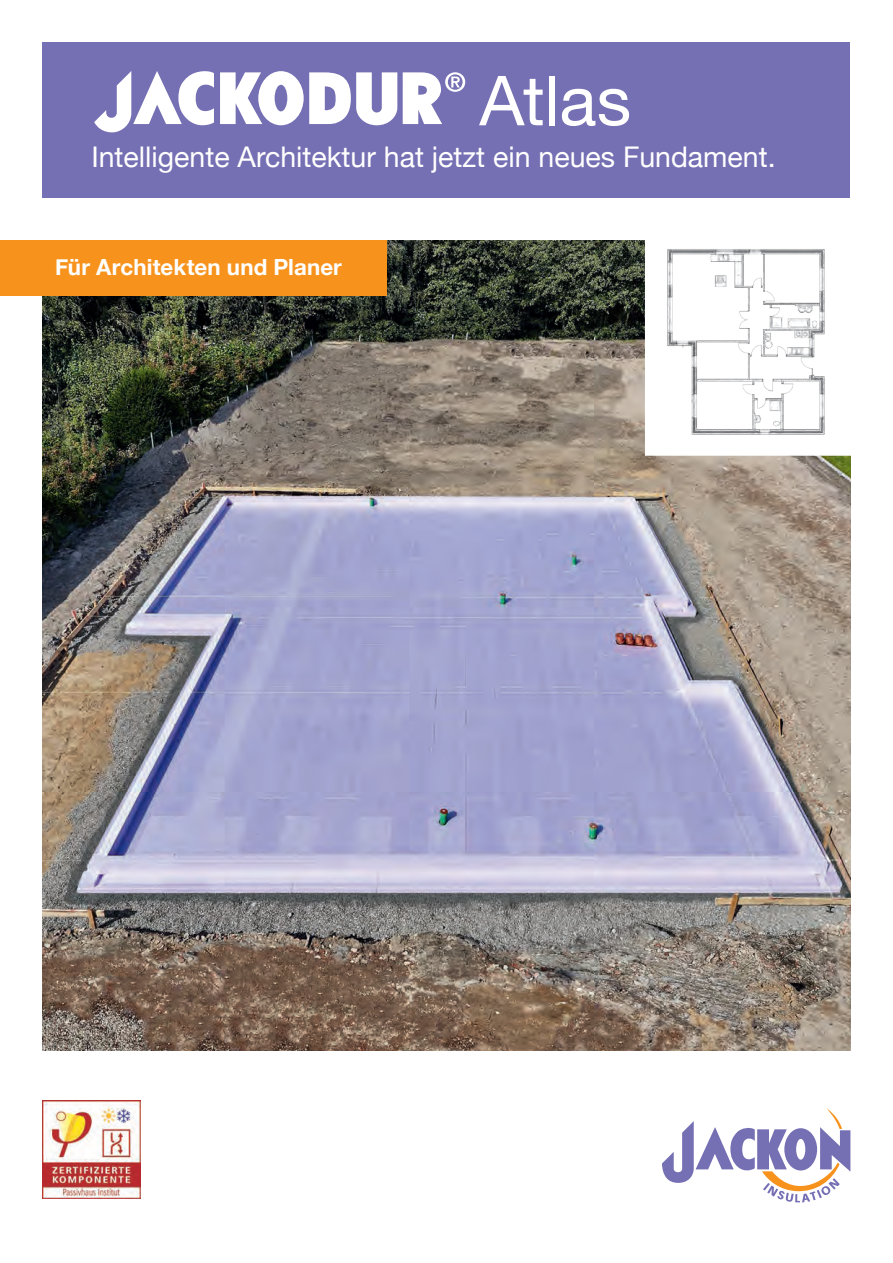
<style>
.page{position:relative;width:893px;height:1263px;background:#fff}
.page>*{position:absolute;margin:0;border:0;box-sizing:border-box;transform-origin:0 0}
.t1{font:69px "Helvetica Neue";letter-spacing:-.005em;color:#fff}
.t2{font:28.5px "Helvetica Neue";color:#fff}
.t3{font:700 22.35px "Helvetica Neue";letter-spacing:.005em;color:#fff}
</style>
<div class="page">
<div style="left:43px;top:43px;width:807px;height:155px;background:#756fb3"></div>
<img style="left:43px;top:240px;width:807px;height:810px">
<div style="left:0;top:240px;width:387px;height:56px;background:#f7931d"></div>
<div style="left:645px;top:238px;width:212px;height:218px;background:#fff;border:2px solid #fff"></div>
<img style="left:617px;top:238px;width:224px;height:206px">
<svg style="left:662px;top:1108px;width:188px;height:94px"></svg>
<img style="left:43px;top:1100px;width:97px;height:98px">
<svg style="left:94px;top:71px;width:120px;height:61px"></svg>
<svg style="left:220px;top:71px;width:177px;height:54px"></svg>
<svg style="left:403px;top:72px;width:62px;height:52px"></svg>
<h1 class="t1" style="left:479px;top:51px;width:153px">Atlas</h1>
<p class="t2" style="left:91px;top:136px;width:686px">Intelligente Architektur hat jetzt ein neues Fundament.</p>
<p class="t3" style="left:55px;top:250px;width:288px">Für Architekten und Planer</p>
</div>
